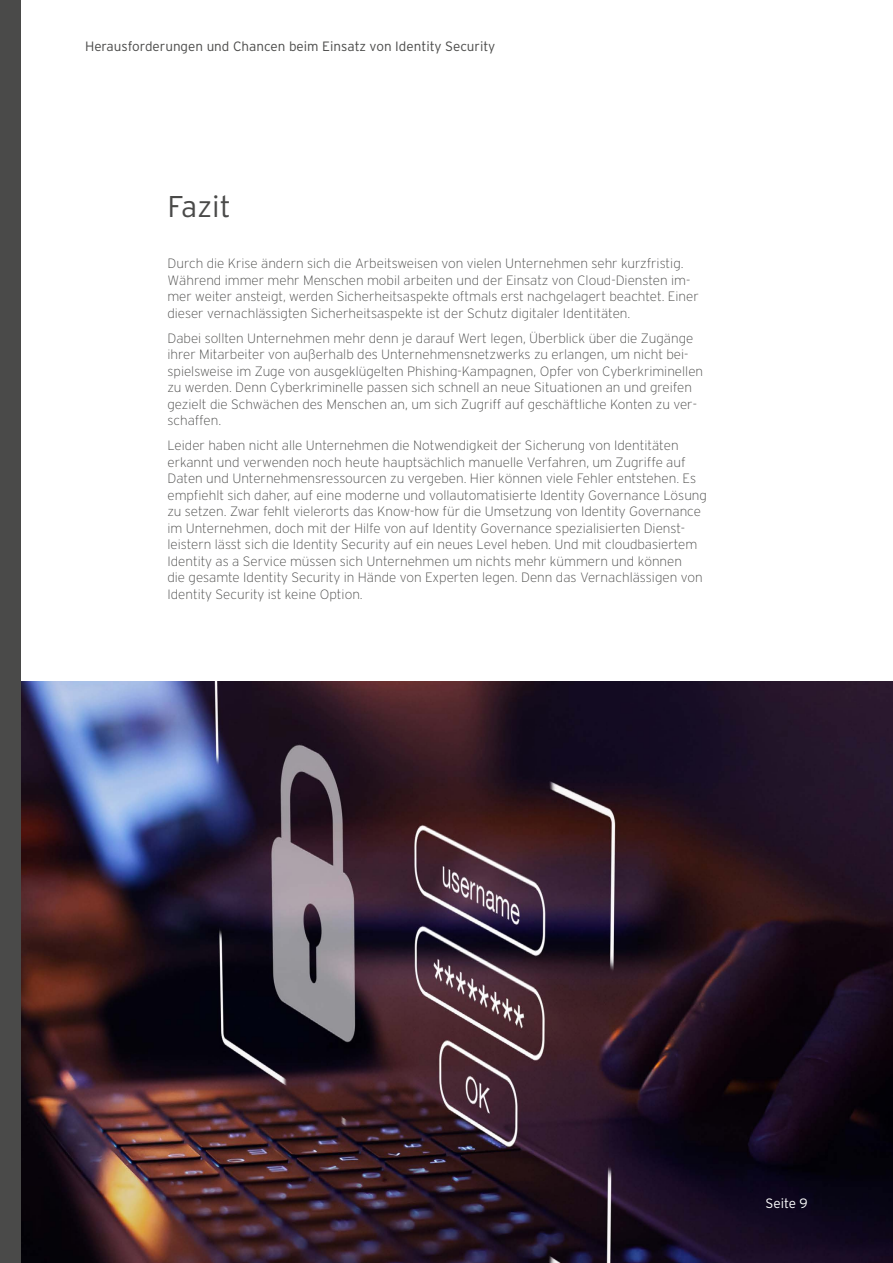
<style>
.page{position:relative;width:893px;height:1263px;background:#fff}
.page>*{position:absolute;margin:0;border:0;box-sizing:border-box;transform-origin:0 0}
.t1{font:300 30px "Interstate";color:#4a4a49}
.t2{font:200 13.5px/16.5px "Interstate";color:#4a4a49}
.t3{font:300 13.5px "Interstate";color:#4a4a49}
.t4{font:300 13.5px "Interstate";letter-spacing:-.005em;color:#fff}
</style>
<div class="page">
<img style="left:21px;top:681px;width:872px;height:582px">
<div style="left:0;top:0;width:21px;height:1263px;background:#4a4a49"></div>
<p class="t3" style="left:85px;top:38px;width:412px">Herausforderungen und Chancen beim Einsatz von Identity Security</p>
<h1 class="t1" style="left:167px;top:190px;width:65px">Fazit</h1>
<p class="t2" style="left:167px;top:255px;width:533px">Durch die Krise ändern sich die Arbeitsweisen von vielen Unternehmen sehr kurzfristig.<br>Während immer mehr Menschen mobil arbeiten und der Einsatz von Cloud-Diensten im&shy;mer weiter ansteigt, werden Sicherheitsaspekte oftmals erst nachgelagert beachtet. Einer dieser vernachlässigten Sicherheitsaspekte ist der Schutz digitaler Identitäten.</p>
<p class="t2" style="left:167px;top:329px;width:537px">Dabei sollten Unternehmen mehr denn je darauf Wert legen, Überblick über die Zugänge ihrer Mitarbeiter von außerhalb des Unternehmensnetzwerks zu erlangen, um nicht bei&shy;spielsweise im Zuge von ausgeklügelten Phishing-Kampagnen, Opfer von Cyberkriminellen zu werden. Denn Cyberkriminelle passen sich schnell an neue Situationen an und greifen gezielt die Schwächen des Menschen an, um sich Zugriff auf geschäftliche Konten zu ver&shy;schaffen.</p>
<p class="t2" style="left:167px;top:437px;width:541px">Leider haben nicht alle Unternehmen die Notwendigkeit der Sicherung von Identitäten erkannt und verwenden noch heute hauptsächlich manuelle Verfahren, um Zugriffe auf Daten und Unternehmensressourcen zu vergeben. Hier können viele Fehler entstehen. Es empfiehlt sich daher, auf eine moderne und vollautomatisierte Identity Governance Lösung zu setzen. Zwar fehlt vielerorts das Know-how für die Umsetzung von Identity Governance im Unternehmen, doch mit der Hilfe von auf Identity Governance spezialisierten Dienst&shy;leistern lässt sich die Identity Security auf ein neues Level heben. Und mit cloudbasiertem Identity as a Service müssen sich Unternehmen um nichts mehr kümmern und können<br>die gesamte Identity Security in Hände von Experten legen. Denn das Vernachlässigen von Identity Security ist keine Option.</p>
<p class="t4" style="left:765px;top:1195px;width:44px">Seite 9</p>
</div>
